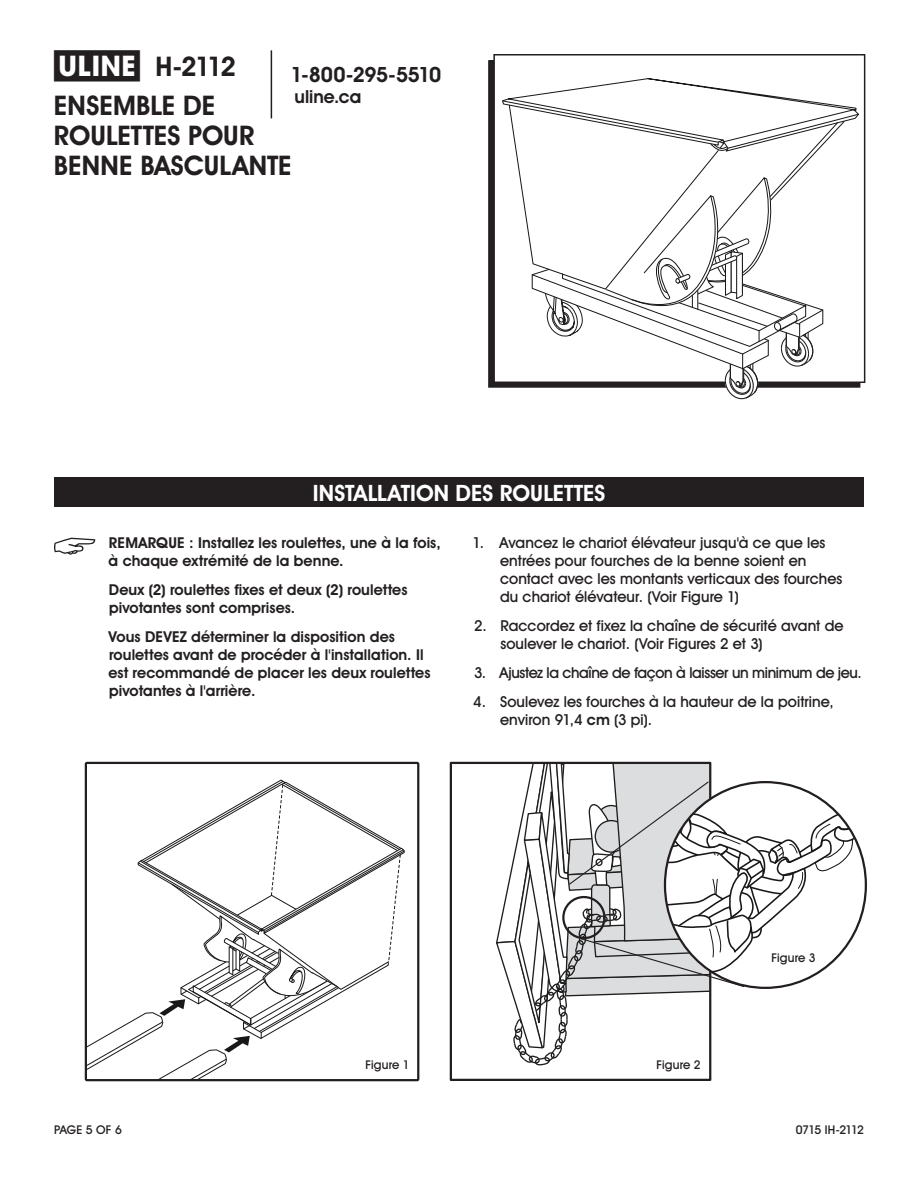
<style>
.page{position:relative;width:918px;height:1188px;background:#fff}
.page>*{position:absolute;margin:0;border:0;box-sizing:border-box;transform-origin:0 0}
.t1{font:700 27px/38.7px "Uline Two Knine";letter-spacing:.005em;color:#231f20}
.t2{font:700 22.5px "Uline Two Knine";color:#fff}
.t3{font:700 21px "Uline Two Knine";letter-spacing:-.02em;color:#231f20}
.t4{font:700 18px "Uline Two Knine";color:#231f20}
.t5{font:15px/18px "Uline Two Knine";letter-spacing:.005em;color:#231f20}
.t6{font:700 15px/18px "Uline Two Knine";letter-spacing:.005em;color:#231f20}
.t7{font:15px "Uline Two Knine";letter-spacing:-.025em;color:#231f20}
.t8{font:12px "Uline Two Knine";color:#231f20}
.t9{font:12px "Uline Two Knine";letter-spacing:-.055em;color:#231f20}
.s1{font-size:28.5px}
.s2{font-weight:400}
.s3{font-weight:700}
</style>
<div class="page">
<hr style="left:271px;top:50px;width:1px;height:68px;background:#231f20">
<svg style="left:54px;top:538px;width:41px;height:17px"></svg>
<svg style="left:88px;top:780px;width:316px;height:298px"></svg>
<div style="left:85px;top:762px;width:334px;height:319px;border:2px solid #231f20"></div>
<div style="left:450px;top:762px;width:261px;height:319px;border:2px solid #231f20"></div>
<div style="left:54px;top:477px;width:810px;height:30px;background:#231f20"></div>
<div style="left:493px;top:54px;width:372px;height:329px;border:2px solid #231f20"></div>
<svg style="left:496px;top:78px;width:366px;height:987px"></svg>
<h1 class="t1" style="left:54px;top:47px;width:184px"><span class="s1">π</span> H-2112<br>ENSEMBLE DE</h1>
<h1 class="t1" style="left:54px;top:120px;width:239px;line-height:30px">ROULETTES POUR<br>BENNE BASCULANTE</h1>
<h3 class="t3" style="left:290px;top:62px;width:152px">1-800-295-5510</h3>
<p class="t4" style="left:294px;top:86px;width:68px">uline.ca</p>
<h2 class="t2" style="left:313px;top:479px;width:294px">INSTALLATION DES ROULETTES</h2>
<p class="t6" style="left:109px;top:534px;width:334px">REMARQUE : Installez les roulettes, une à la fois, à chaque extrémité de la benne.</p>
<p class="t6" style="left:109px;top:581px;width:300px">Deux (2) roulettes fixes et deux (2) roulettes pivotantes sont comprises.</p>
<p class="t6" style="left:108px;top:628px;width:324px">Vous DEVEZ déterminer la disposition des roulettes avant de procéder à l<span class="s2">'</span>installation. Il est recommandé de placer les deux roulettes pivotantes à l<span class="s2">'</span>arrière.</p>
<p class="t5" style="left:500px;top:534px;width:344px;text-indent:-27px">1. Avancez le chariot élévateur jusqu'à ce que les entrées pour fourches de la benne soient en contact avec les montants verticaux des fourches du chariot élévateur. (Voir Figure 1)</p>
<p class="t5" style="left:500px;top:617px;width:345px;text-indent:-26px">2. Raccordez et fixez la chaîne de sécurité avant de soulever le chariot. (Voir Figures 2 et 3)</p>
<p class="t7" style="left:474px;top:663px;width:389px">3. Ajustez la chaîne de façon à laisser un minimum de jeu.</p>
<p class="t5" style="left:500px;top:692px;width:335px;text-indent:-27px">4. Soulevez les fourches à la hauteur de la poitrine, environ 91,4 <span class="s3">cm</span> (3 pi).</p>
<p class="t8" style="left:772px;top:951px;width:46px">Figure 3</p>
<p class="t8" style="left:366px;top:1058px;width:46px">Figure 1</p>
<p class="t8" style="left:657px;top:1058px;width:46px">Figure 2</p>
<p class="t8" style="left:54px;top:1122px;width:69px">PAGE 5 OF 6</p>
<p class="t9" style="left:796px;top:1122px;width:70px">0715 IH-2112</p>
</div>
